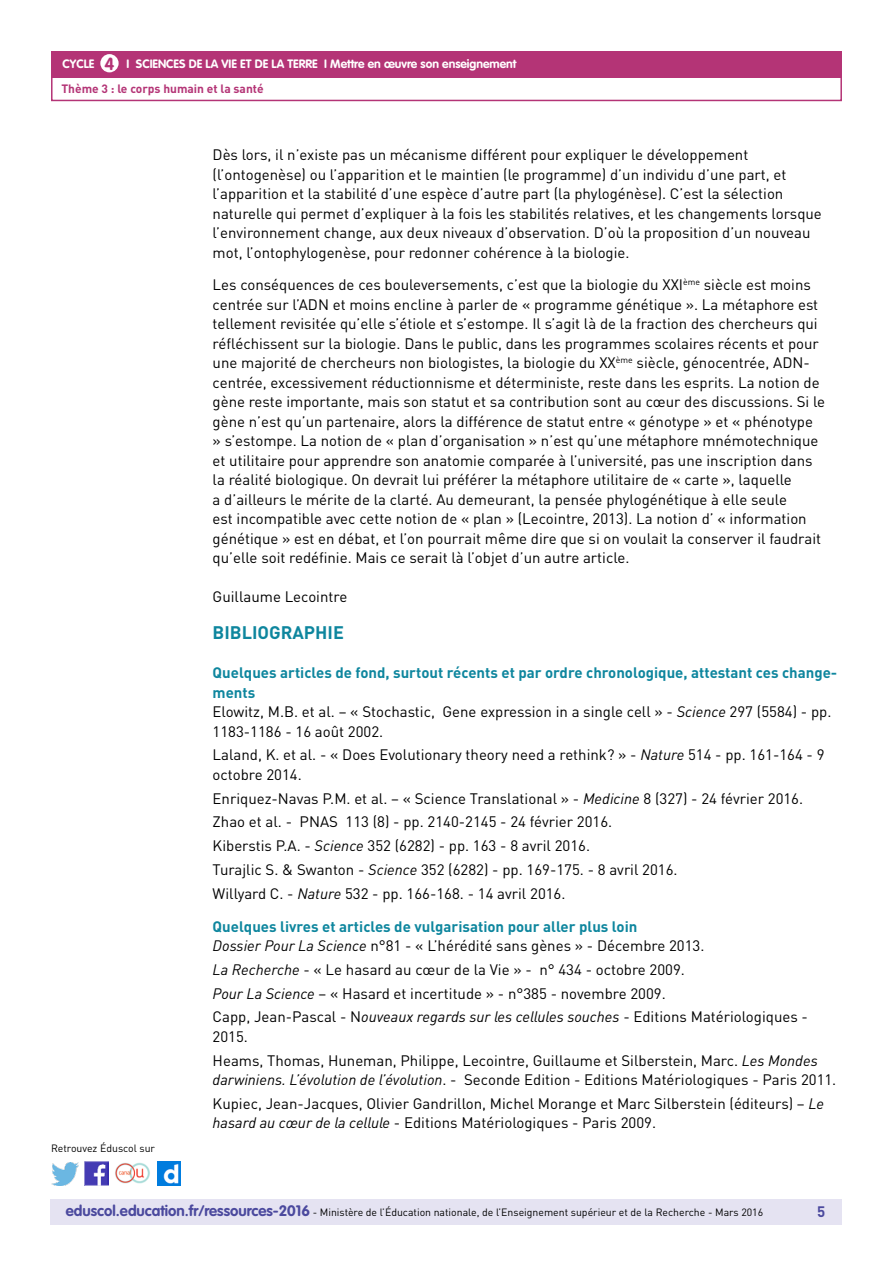
<style>
.page{position:relative;width:893px;height:1263px;background:#fff}
.page>*{position:absolute;margin:0;border:0;box-sizing:border-box;transform-origin:0 0}
.t1{font:700 18px "DIN Pro";color:#0e869e}
.t2{font:700 17.25px "VAG Rounded Std";color:#b43476}
.t3{font:15px/19.5px "DIN Pro";color:#000}
.t4{font:700 15px/19.5px "DIN Pro";color:#0e869e}
.t5{font:700 15px "DIN Pro";color:#4b499e}
.t6{font:700 12px "VAG Rounded Std";color:#fff}
.t7{font:700 12px "DIN Pro";color:#b43476}
.t8{font:10.5px "DIN Pro";color:#000}
.s1{font-weight:700;color:#0e869e}
.s2{font-style:italic}
.s3{font-weight:400;font-style:italic;color:#000}
.s4{font-weight:400;color:#000}
.s5{font-family:"VAG Rounded Std";font-weight:700;font-size:15px;color:#4b499e}
</style>
<div class="page">
<div style="left:50px;top:1199px;width:791px;height:26px;background:#e5e3f2"></div>
<div style="left:51px;top:51px;width:791px;height:27px;background:#b43476"></div>
<div style="left:100px;top:54px;width:19px;height:18px;background:#fff;border-radius:50%"></div>
<img style="left:85px;top:1162px;width:23px;height:23px">
<img style="left:51px;top:1163px;width:28px;height:22px">
<img style="left:158px;top:1162px;width:22px;height:23px">
<img style="left:115px;top:1162px;width:35px;height:22px">
<div style="left:51px;top:76px;width:791px;height:25px;border:2px solid #b43476"></div>
<p class="t2" style="left:105px;top:53px;width:11px">4</p>
<p class="t6" style="left:189px;top:57px;width:330px">de la vie et de la Terre I Mettre en œuvre son enseignement</p>
<p class="t6" style="left:63px;top:57px;width:33px">CYCLE</p>
<p class="t6" style="left:127px;top:57px;width:48px">I Sciences</p>
<p class="t7" style="left:61px;top:80px;width:204px">Thème 3 : le corps humain et la santé</p>
<p class="t8" style="left:51px;top:1141px;width:106px">Retrouvez Éduscol sur</p>
<p class="t3" style="left:213px;top:145px;width:611px">Dès lors, il n’existe pas un mécanisme différent pour expliquer le développement (l’ontogenèse) ou l’apparition et le maintien (le programme) d’un individu d’une part, et l’apparition et la stabilité d’une espèce d’autre part (la phylogénèse). C’est la sélection naturelle qui permet d’expliquer à la fois les stabilités relatives, et les changements lorsque l’environnement change, aux deux niveaux d’observation. D’où la proposition d’un nouveau mot, l’ontophylogenèse, pour redonner cohérence à la biologie.</p>
<p class="t3" style="left:213px;top:275px;width:614px">Les conséquences de ces bouleversements, c’est que la biologie du XXI<sup>ème</sup> siècle est moins centrée sur l’ADN et moins encline à parler de « programme génétique ». La métaphore est tellement revisitée qu’elle s’étiole et s’estompe. Il s’agit là de la fraction des chercheurs qui réfléchissent sur la biologie. Dans le public, dans les programmes scolaires récents et pour une majorité de chercheurs non biologistes, la biologie du XX<sup>ème</sup> siècle, génocentrée, ADN&shy;centrée, excessivement réductionnisme et déterministe, reste dans les esprits. La notion de gène reste importante, mais son statut et sa contribution sont au cœur des discussions. Si le gène n’est qu’un partenaire, alors la différence de statut entre « génotype » et « phénotype<br>» s’estompe. La notion de « plan d’organisation » n’est qu’une métaphore mnémotechnique et utilitaire pour apprendre son anatomie comparée à l’université, pas une inscription dans la réalité biologique. On devrait lui préférer la métaphore utilitaire de « carte », laquelle<br>a d’ailleurs le mérite de la clarté. Au demeurant, la pensée phylogénétique à elle seule<br>est incompatible avec cette notion de « plan » (Lecointre, 2013). La notion d’ « information génétique » est en débat, et l’on pourrait même dire que si on voulait la conserver il faudrait qu’elle soit redéfinie. Mais ce serait là l’objet d’un autre article.</p>
<p class="t3" style="left:213px;top:587px;width:136px">Guillaume Lecointre</p>
<p class="t1" style="left:213px;top:621px;width:133px">BIBLIOGRAPHIE</p>
<p class="t3" style="left:213px;top:663px;width:626px"><span class="s1">Quelques articles de fond, surtout récents et par ordre chronologique, attestant ces change&shy;ments<br></span>Elowitz, M.B. et al. – « Stochastic, Gene expression in a single cell » - <span class="s2">Science</span> 297 (5584) - pp.<br>1183-1186 - 16 août 2002.</p>
<p class="t3" style="left:213px;top:745px;width:613px">Laland, K. et al. - « Does Evolutionary theory need a rethink? » - <span class="s2">Nature</span> 514 - pp. 161-164 - 9 octobre 2014.</p>
<p class="t3" style="left:213px;top:786px;width:592px;line-height:23.7px">Enriquez-Navas P.M. et al. – « Science Translational » - <span class="s2">Medicine</span> 8 (327) - 24 février 2016.<br>Zhao et al. - PNAS 113 (8) - pp. 2140-2145 - 24 février 2016.<br>Kiberstis P.A. - <span class="s2">Science</span> 352 (6282) - pp. 163 - 8 avril 2016.<br>Turajlic S. &amp; Swanton - <span class="s2">Science</span> 352 (6282) - pp. 169-175. - 8 avril 2016.<br>Willyard C. - <span class="s2">Nature</span> 532 - pp. 166-168. - 14 avril 2016.</p>
<p class="t4" style="left:213px;top:916px;width:493px">Quelques livres et articles de vulgarisation pour aller plus loin<br><span class="s3">Dossier Pour La Science</span> <span class="s4">n°81 - « L’hérédité sans gènes » - Décembre 2013.</span></p>
<p class="t3" style="left:213px;top:957px;width:597px;line-height:23.7px"><span class="s2">La Recherche</span> - « Le hasard au cœur de la Vie » - n° 434 - octobre 2009.<br><span class="s2">Pour La Science</span> – « Hasard et incertitude » - n°385 - novembre 2009.<br>Capp, Jean-Pascal - N<span class="s2">ouveaux regards sur les cellules souches</span> - Editions Matériologiques -</p>
<p class="t3" style="left:213px;top:1024px;width:607px;line-height:23.7px">2015.<br>Heams, Thomas, Huneman, Philippe, Lecointre, Guillaume et Silberstein, Marc. <span class="s2">Les Mondes</span></p>
<p class="t3" style="left:213px;top:1067px;width:625px;line-height:23.7px"><span class="s2">darwiniens. L’évolution de l’évolution</span>. - Seconde Edition - Editions Matériologiques - Paris 2011.<br>Kupiec, Jean-Jacques, Olivier Gandrillon, Michel Morange et Marc Silberstein (éditeurs) – <span class="s2">Le</span></p>
<p class="t3" style="left:213px;top:1113px;width:445px"><span class="s2">hasard au cœur de la cellule</span> - Editions Matériologiques - Paris 2009.</p>
<p class="t8" style="left:66px;top:1205px;width:699px"><span class="s5">eduscol.education.fr/ressources-2016</span> - Ministère de l’Éducation nationale, de l’Enseignement supérieur et de la Recherche - Mars 2016</p>
<p class="t5" style="left:817px;top:1201px;width:10px">5</p>
</div>
